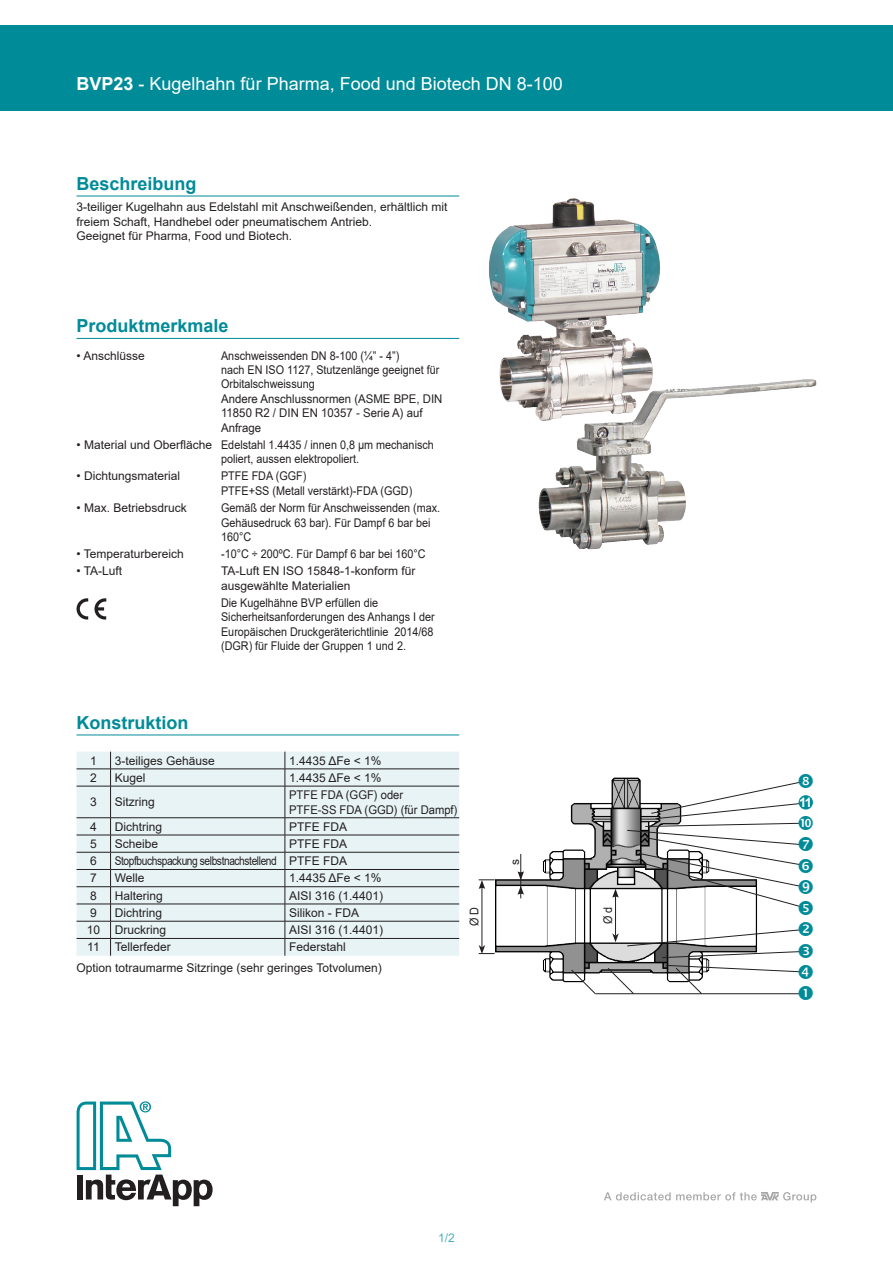
<style>
.page{position:relative;width:893px;height:1263px;background:#fff}
.page>*{position:absolute;margin:0;border:0;box-sizing:border-box;transform-origin:0 0}
.t1{font:18px "Arial";color:#fff}
.t2{font:700 18px "Arial";color:#008b98}
.t3{font:700 13.2px "Arial";color:#fff}
.t4{font:12px/14.4px "Arial";color:#231f20}
.t5{font:12px/14.4px "Arial";color:#231f20;scale:.9 1}
.t6{font:12px/14.4px "Arial Narrow";color:#231f20;scale:1.16 1}
.t7{font:12px "Arial Narrow";color:#231f20;scale:1.14 1}
.t8{font:12px "Arial";letter-spacing:-.04em;color:#231f20;scale:.85 1}
.t9{font:12px "Arial";color:#4aafba}
.s1{font-weight:700}
</style>
<div class="page">
<div style="left:0;top:26px;width:893px;height:85px;background:#008b98"></div>
<svg style="left:77px;top:1101px;width:136px;height:105px"></svg>
<svg style="left:604px;top:1192px;width:212px;height:10px"></svg>
<img style="left:489px;top:198px;width:171px;height:210px">
<img style="left:533px;top:362px;width:284px;height:188px">
<img style="left:492px;top:777px;width:265px;height:218px">
<svg style="left:571px;top:969px;width:25px;height:25px"></svg>
<svg style="left:608px;top:968px;width:26px;height:25px"></svg>
<hr style="left:595px;top:993px;width:206px;height:1px;background:#231f20">
<hr style="left:615px;top:895px;width:1px;height:41px;background:#231f20">
<svg style="left:612px;top:889px;width:7px;height:9px"></svg>
<svg style="left:612px;top:933px;width:7px;height:9px"></svg>
<hr style="left:482px;top:886px;width:1px;height:61px;background:#231f20">
<svg style="left:479px;top:879px;width:16px;height:10px"></svg>
<svg style="left:479px;top:945px;width:16px;height:9px"></svg>
<svg style="left:517px;top:854px;width:7px;height:44px"></svg>
<hr style="left:77px;top:338px;width:382px;height:1px;background:#008b98">
<svg style="left:94px;top:598px;width:12px;height:21px"></svg>
<svg style="left:77px;top:598px;width:11px;height:21px"></svg>
<hr style="left:77px;top:735px;width:382px;height:1px;background:#008b98">
<div style="left:77px;top:752px;width:382px;height:204px;background:#e8f3f5"></div>
<hr style="left:77px;top:769px;width:34px;height:1px;background:#231f20">
<hr style="left:111px;top:769px;width:174px;height:1px;background:#231f20">
<svg style="left:110px;top:752px;width:1px;height:34px"></svg>
<hr style="left:285px;top:769px;width:174px;height:1px;background:#231f20">
<svg style="left:285px;top:752px;width:1px;height:34px"></svg>
<hr style="left:77px;top:786px;width:34px;height:1px;background:#231f20">
<hr style="left:111px;top:786px;width:174px;height:1px;background:#231f20">
<hr style="left:110px;top:786px;width:1px;height:31px;background:#231f20">
<hr style="left:285px;top:786px;width:174px;height:1px;background:#231f20">
<hr style="left:285px;top:786px;width:1px;height:31px;background:#231f20">
<hr style="left:77px;top:817px;width:34px;height:1px;background:#231f20">
<hr style="left:111px;top:817px;width:174px;height:1px;background:#231f20">
<hr style="left:285px;top:817px;width:174px;height:1px;background:#231f20">
<hr style="left:77px;top:835px;width:34px;height:1px;background:#231f20">
<hr style="left:111px;top:835px;width:174px;height:1px;background:#231f20">
<hr style="left:285px;top:835px;width:174px;height:1px;background:#231f20">
<hr style="left:77px;top:852px;width:34px;height:1px;background:#231f20">
<hr style="left:111px;top:852px;width:174px;height:1px;background:#231f20">
<hr style="left:285px;top:852px;width:174px;height:1px;background:#231f20">
<hr style="left:77px;top:869px;width:34px;height:1px;background:#231f20">
<hr style="left:111px;top:869px;width:174px;height:1px;background:#231f20">
<hr style="left:285px;top:869px;width:174px;height:1px;background:#231f20">
<hr style="left:77px;top:886px;width:34px;height:1px;background:#231f20">
<hr style="left:111px;top:886px;width:174px;height:1px;background:#231f20">
<hr style="left:285px;top:886px;width:174px;height:1px;background:#231f20">
<hr style="left:77px;top:904px;width:34px;height:1px;background:#231f20">
<hr style="left:111px;top:904px;width:174px;height:1px;background:#231f20">
<hr style="left:285px;top:904px;width:174px;height:1px;background:#231f20">
<hr style="left:77px;top:921px;width:34px;height:1px;background:#231f20">
<hr style="left:111px;top:921px;width:174px;height:1px;background:#231f20">
<hr style="left:285px;top:921px;width:174px;height:1px;background:#231f20">
<hr style="left:77px;top:938px;width:34px;height:1px;background:#231f20">
<hr style="left:111px;top:938px;width:174px;height:1px;background:#231f20">
<svg style="left:110px;top:818px;width:1px;height:138px"></svg>
<hr style="left:285px;top:938px;width:174px;height:1px;background:#231f20">
<svg style="left:285px;top:818px;width:1px;height:138px"></svg>
<hr style="left:77px;top:196px;width:382px;height:1px;background:#008b98">
<svg style="left:627px;top:922px;width:175px;height:36px"></svg>
<svg style="left:665px;top:965px;width:137px;height:30px"></svg>
<svg style="left:627px;top:777px;width:186px;height:138px"></svg>
<p class="t1" style="left:77px;top:71px;width:488px"><span class="s1">BVP23</span> - Kugelhahn für Pharma, Food und Biotech DN 8-100</p>
<p class="t2" style="left:77px;top:171px;width:122px">Beschreibung</p>
<p class="t4" style="left:77px;top:200px;width:372px">3-teiliger Kugelhahn aus Edelstahl mit Anschweißenden, erhältlich mit freiem Schaft, Handhebel oder pneumatischem Antrieb.</p>
<p class="t4" style="left:77px;top:228px;width:217px">Geeignet für Pharma, Food und Biotech.</p>
<p class="t2" style="left:77px;top:313px;width:154px">Produktmerkmale</p>
<p class="t4" style="left:77px;top:348px;width:70px">• Anschlüsse</p>
<p class="t5" style="left:221px;top:348px;width:244px">Anschweissenden DN 8-100 (¼” - 4”)<br>nach EN ISO 1127, Stutzenlänge geeignet für<br>Orbitalschweissung</p>
<p class="t6" style="left:221px;top:391px;width:192px">Andere Anschlussnormen (ASME BPE, DIN<br>11850 R2 / DIN EN 10357 - Serie A) auf<br>Anfrage</p>
<p class="t4" style="left:77px;top:437px;width:137px">• Material und Oberfläche</p>
<p class="t5" style="left:221px;top:437px;width:238px">Edelstahl 1.4435 / innen 0,8 μm mechanisch poliert, aussen elektropoliert.</p>
<p class="t4" style="left:77px;top:469px;width:105px">• Dichtungsmaterial</p>
<p class="t5" style="left:221px;top:469px;width:96px">PTFE FDA (GGF)</p>
<p class="t5" style="left:221px;top:483px;width:214px">PTFE+SS (Metall verstärkt)-FDA (GGD)</p>
<p class="t4" style="left:77px;top:501px;width:112px">• Max. Betriebsdruck</p>
<p class="t5" style="left:221px;top:501px;width:245px">Gemäß der Norm für Anschweissenden (max.<br>Gehäusedruck 63 bar). Für Dampf 6 bar bei<br>160°C</p>
<p class="t4" style="left:77px;top:547px;width:109px">• Temperaturbereich</p>
<p class="t5" style="left:221px;top:547px;width:229px">-10°C ÷ 200ºC. Für Dampf 6 bar bei 160°C</p>
<p class="t4" style="left:77px;top:564px;width:47px">• TA-Luft</p>
<p class="t4" style="left:221px;top:564px;width:196px">TA-Luft EN ISO 15848-1-konform für ausgewählte Materialien</p>
<p class="t5" style="left:221px;top:595px;width:176px">Die Kugelhähne BVP erfüllen die</p>
<p class="t5" style="left:221px;top:610px;width:239px;text-align:justify">Sicherheitsanforderungen des Anhangs I der Europäischen Druckgeräterichtlinie 2014/68 (DGR) für Fluide der Gruppen 1 und 2.</p>
<p class="t2" style="left:77px;top:709px;width:113px">Konstruktion</p>
<p class="t4" style="left:90px;top:753px;width:8px">1</p>
<p class="t4" style="left:115px;top:753px;width:102px">3-teiliges Gehäuse</p>
<p class="t4" style="left:289px;top:753px;width:94px">1.4435 ΔFe &lt; 1%</p>
<p class="t4" style="left:90px;top:770px;width:8px">2</p>
<p class="t4" style="left:115px;top:770px;width:32px">Kugel</p>
<p class="t4" style="left:289px;top:770px;width:94px">1.4435 ΔFe &lt; 1%</p>
<p class="t4" style="left:90px;top:795px;width:8px">3</p>
<p class="t4" style="left:115px;top:795px;width:42px">Sitzring</p>
<p class="t7" style="left:289px;top:786px;width:102px">PTFE FDA (GGF) oder</p>
<p class="t7" style="left:289px;top:800px;width:149px">PTFE-SS FDA (GGD) (für Dampf)</p>
<p class="t4" style="left:90px;top:819px;width:8px">4</p>
<p class="t4" style="left:115px;top:819px;width:49px">Dichtring</p>
<p class="t4" style="left:289px;top:819px;width:60px">PTFE FDA</p>
<p class="t4" style="left:90px;top:836px;width:8px">5</p>
<p class="t4" style="left:115px;top:836px;width:45px">Scheibe</p>
<p class="t4" style="left:289px;top:836px;width:60px">PTFE FDA</p>
<p class="t4" style="left:90px;top:854px;width:8px">6</p>
<p class="t8" style="left:115px;top:853px;width:192px">Stopfbuchspackung selbstnachstellend</p>
<p class="t4" style="left:289px;top:854px;width:60px">PTFE FDA</p>
<p class="t4" style="left:90px;top:871px;width:8px">7</p>
<p class="t4" style="left:115px;top:871px;width:31px">Welle</p>
<p class="t4" style="left:289px;top:871px;width:94px">1.4435 ΔFe &lt; 1%</p>
<p class="t4" style="left:90px;top:888px;width:8px">8</p>
<p class="t4" style="left:115px;top:888px;width:50px">Haltering</p>
<p class="t4" style="left:289px;top:888px;width:96px">AISI 316 (1.4401)</p>
<p class="t4" style="left:90px;top:905px;width:8px">9</p>
<p class="t4" style="left:115px;top:905px;width:49px">Dichtring</p>
<p class="t4" style="left:289px;top:905px;width:72px">Silikon - FDA</p>
<p class="t4" style="left:87px;top:923px;width:15px">10</p>
<p class="t4" style="left:115px;top:923px;width:53px">Druckring</p>
<p class="t4" style="left:289px;top:923px;width:96px">AISI 316 (1.4401)</p>
<p class="t4" style="left:87px;top:940px;width:14px">11</p>
<p class="t4" style="left:115px;top:940px;width:58px">Tellerfeder</p>
<p class="t4" style="left:289px;top:940px;width:58px">Federstahl</p>
<p class="t4" style="left:77px;top:960px;width:307px">Option totraumarme Sitzringe (sehr geringes Totvolumen)</p>
<p class="t4" style="left:507px;top:864px;width:7px;rotate:-90deg">s</p>
<p class="t5" style="left:467px;top:926px;width:23px;rotate:-90deg">Ø D</p>
<p class="t5" style="left:601px;top:924px;width:21px;rotate:-90deg">Ø d</p>
<p class="t9" style="left:438px;top:1229px;width:18px">1/2</p>
<p class="t3" style="left:799px;top:793px;width:14px">11</p>
</div>
